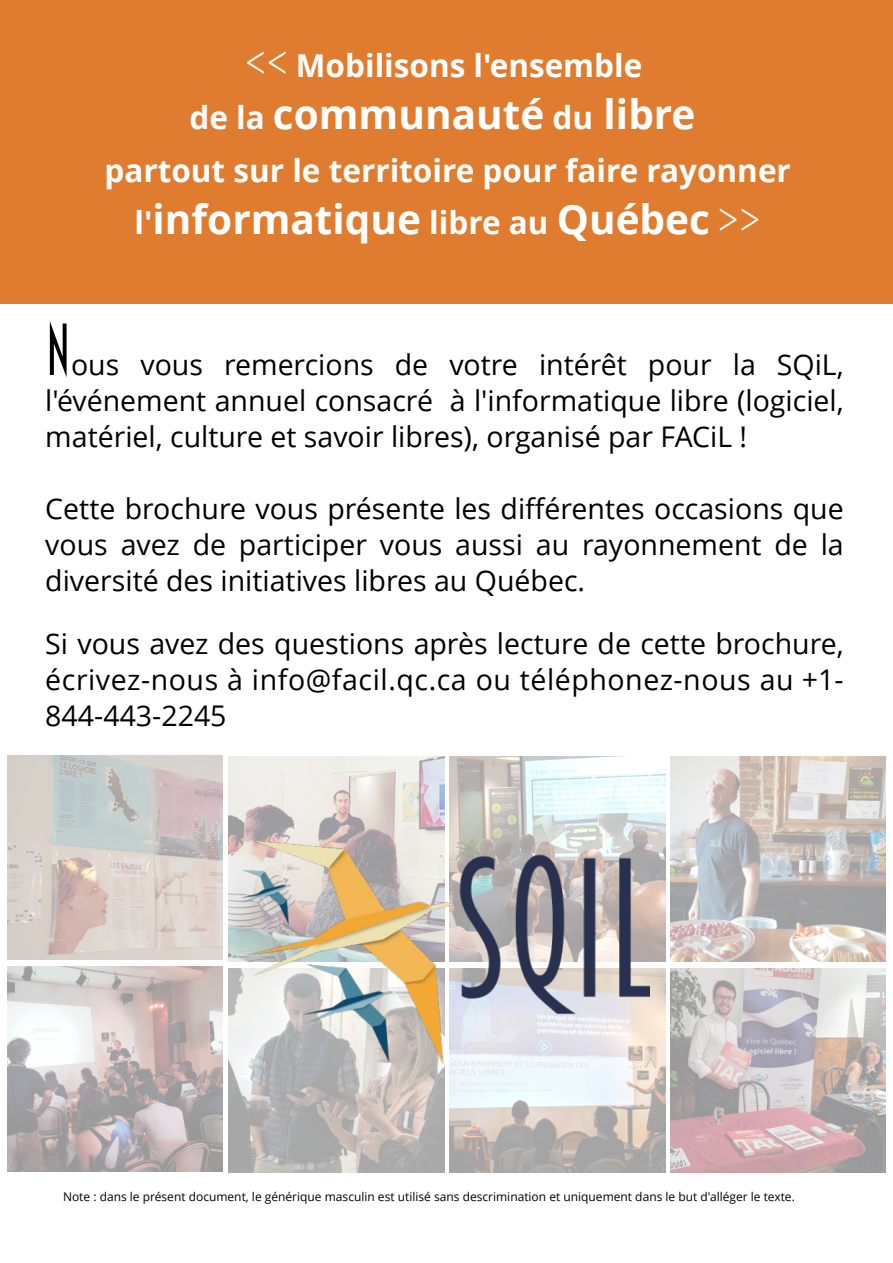
<style>
.page{position:relative;width:893px;height:1263px;background:#fff}
.page>*{position:absolute;margin:0;border:0;box-sizing:border-box;transform-origin:0 0}
.t1{font:66px "Breamcatcher";color:#000}
.t2{font:700 40.5px "Open Sans";color:#fff}
.t3{font:700 31.5px "Open Sans";color:#fff}
.t4{font:28.5px/36px "Open Sans";color:#000;text-align:justify}
.t5{font:12px "Open Sans";color:#000}
.s1{font-family:"Breamcatcher";font-weight:400;font-size:37.5px}
.s2{font-size:31.5px}
</style>
<div class="page">
<div style="left:0;top:0;width:893px;height:304px;background:#e07c2f"></div>
<div style="left:0;top:746px;width:893px;height:434px;background:#fff;opacity:.6"></div>
<img style="left:240px;top:842px;width:410px;height:221px">
<p class="t3" style="left:245px;top:43px;width:399px"><span class="s1">&lt;&lt;</span> Mobilisons l'ensemble</p>
<h2 class="t2" style="left:189px;top:86px;width:507px"><span class="s2">de la</span> communauté <span class="s2">du</span> libre</h2>
<p class="t3" style="left:104px;top:148px;width:688px">partout sur le territoire pour faire rayonner</p>
<h2 class="t2" style="left:135px;top:191px;width:628px"><span class="s2">l'</span>informatique <span class="s2">libre au</span> Québec <span class="s1">&gt;&gt;</span></h2>
<h1 class="t1" style="left:45px;top:311px;width:27px">N</h1>
<p class="t4" style="left:45px;top:346px;width:800px;text-indent:26px">ous vous remercions de votre intérêt pour la SQiL, l'événement annuel consacré à l'informatique libre (logiciel, matériel, culture et savoir libres), organisé par FACiL !</p>
<p class="t4" style="left:45px;top:490px;width:800px">Cette brochure vous présente les différentes occasions que vous avez de participer vous aussi au rayonnement de la diversité des initiatives libres au Québec.</p>
<p class="t4" style="left:45px;top:625px;width:800px">Si vous avez des questions après lecture de cette brochure, écrivez-nous à info@facil.qc.ca ou téléphonez-nous au +1- 844-443-2245</p>
<p class="t5" style="left:63px;top:1188px;width:733px">Note : dans le présent document, le générique masculin est utilisé sans descrimination et uniquement dans le but d'alléger le texte.</p>
</div>
